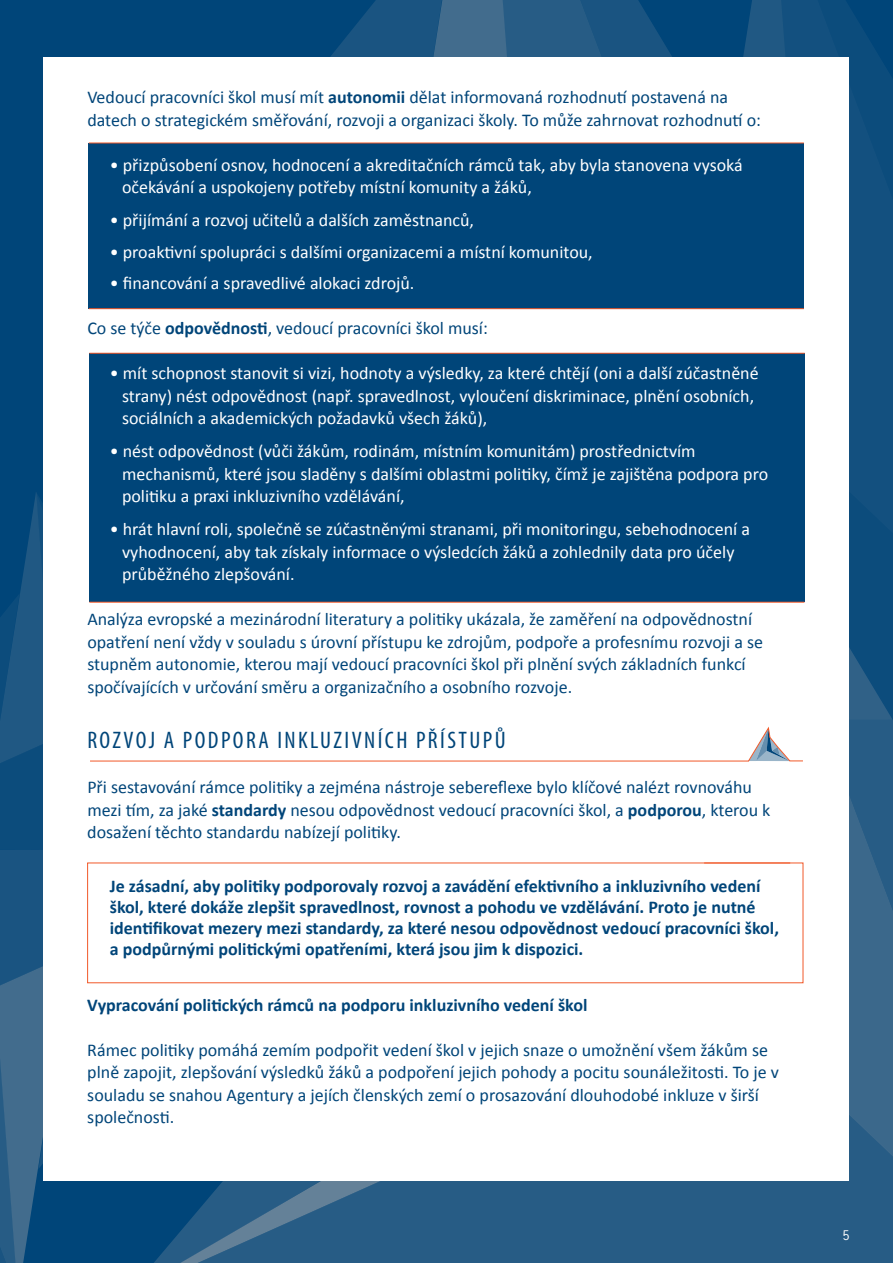
<style>
.page{position:relative;width:893px;height:1263px;background:#fff}
.page>*{position:absolute;margin:0;border:0;box-sizing:border-box;transform-origin:0 0}
.t1{font:condensed 24px "Myriad Pro";letter-spacing:.1em;color:#004579}
.t2{font:18px/22.5px "Calibri";color:#004579}
.t3{font:18px/22.5px "Calibri";color:#fff}
.t4{font:700 18px/21px "Calibri";color:#004579}
.t5{font:700 13.5px "Letter Gothic Std";color:#fff}
.s1{font-weight:700}
</style>
<div class="page">
<div style="left:0;top:0;width:125px;height:491px;background:#004579"></div>
<svg style="left:849px;top:721px;width:44px;height:296px;background:#326288"></svg>
<svg style="left:747px;top:1017px;width:146px;height:246px;background:#2d6087"></svg>
<div style="left:305px;top:1181px;width:442px;height:82px;background:#275c85"></div>
<svg style="left:816px;top:0;width:77px;height:459px;background:#0f4e7d"></svg>
<svg style="left:849px;top:459px;width:44px;height:262px;background:#124f7e"></svg>
<svg style="left:0;top:491px;width:304px;height:772px;background:#215984"></svg>
<svg style="left:692px;top:0;width:124px;height:57px;background:#0e4d7d"></svg>
<svg style="left:512px;top:0;width:180px;height:57px;background:#1a5481"></svg>
<svg style="left:125px;top:0;width:387px;height:57px;background:#0f4e7d"></svg>
<svg style="left:292px;top:0;width:166px;height:57px;background:#15517f"></svg>
<div style="left:44px;top:57px;width:805px;height:1123px;background:#fff"></div>
<div style="left:89px;top:143px;width:715px;height:166px;background:#004579"></div>
<div style="left:89px;top:353px;width:716px;height:249px;background:#004579"></div>
<hr style="left:90px;top:761px;width:659px;height:1px;background:#f15929">
<hr style="left:704px;top:862px;width:86px;height:1px;background:#f15929">
<hr style="left:89px;top:602px;width:715px;height:1px;background:#f15929">
<hr style="left:89px;top:353px;width:716px;height:1px;background:#f15929">
<hr style="left:89px;top:143px;width:715px;height:1px;background:#f15929">
<hr style="left:89px;top:308px;width:715px;height:1px;background:#f15929">
<svg style="left:747px;top:726px;width:56px;height:36px"></svg>
<p class="t2" style="left:87px;top:85px;width:675px">Vedoucí pracovníci škol musí mít <span class="s1">autonomii</span> dělat informovaná rozhodnutí postavená na datech o strategickém směřování, rozvoji a organizaci školy. To může zahrnovat rozhodnutí o:</p>
<p class="t3" style="left:122px;top:153px;width:622px;text-indent:-12px">• přizpůsobení osnov, hodnocení a akreditačních rámců tak, aby byla stanovena vysoká očekávání a uspokojeny potřeby místní komunity a žáků,</p>
<p class="t3" style="left:110px;top:208px;width:366px">• přijímání a rozvoj učitelů a dalších zaměstnanců,</p>
<p class="t3" style="left:110px;top:240px;width:484px">• proaktivní spolupráci s dalšími organizacemi a místní komunitou,</p>
<p class="t3" style="left:110px;top:271px;width:306px">• financování a spravedlivé alokaci zdrojů.</p>
<p class="t2" style="left:87px;top:316px;width:402px">Co se týče <span class="s1">odpovědnosti</span>, vedoucí pracovníci škol musí:</p>
<p class="t3" style="left:122px;top:361px;width:638px;text-indent:-12px">• mít schopnost stanovit si vizi, hodnoty a výsledky, za které chtějí (oni a další zúčastněné strany) nést odpovědnost (např. spravedlnost, vyloučení diskriminace, plnění osobních, sociálních a akademických požadavků všech žáků),</p>
<p class="t3" style="left:122px;top:439px;width:648px;text-indent:-12px">• nést odpovědnost (vůči žákům, rodinám, místním komunitám) prostřednictvím mechanismů, které jsou sladěny s dalšími oblastmi politiky, čímž je zajištěna podpora pro politiku a praxi inkluzivního vzdělávání,</p>
<p class="t3" style="left:122px;top:517px;width:629px;text-indent:-12px">• hrát hlavní roli, společně se zúčastněnými stranami, při monitoringu, sebehodnocení a vyhodnocení, aby tak získaly informace o výsledcích žáků a zohlednily data pro účely průběžného zlepšování.</p>
<p class="t2" style="left:87px;top:607px;width:677px">Analýza evropské a mezinárodní literatury a politiky ukázala, že zaměření na odpovědnostní opatření není vždy v souladu s úrovní přístupu ke zdrojům, podpoře a profesnímu rozvoji a se stupněm autonomie, kterou mají vedoucí pracovníci škol při plnění svých základních funkcí spočívajících v určování směru a organizačního a osobního rozvoje.</p>
<h2 class="t1" style="left:87px;top:726px;width:420px">ROZVOJ A PODPORA INKLUZIVNÍCH P°ÍSTUP˝</h2>
<p class="t2" style="left:87px;top:775px;width:685px">Při sestavování rámce politiky a zejména nástroje sebereflexe bylo klíčové nalézt rovnováhu mezi tím, za jaké <span class="s1">standardy</span> nesou odpovědnost vedoucí pracovníci škol, a <span class="s1">podporou</span>, kterou k dosažení těchto standardu nabízejí politiky.</p>
<p class="t4" style="left:110px;top:875px;width:671px">Je zásadní, aby politiky podporovaly rozvoj a zavádění efektivního a inkluzivního vedení škol, které dokáže zlepšit spravedlnost, rovnost a pohodu ve vzdělávání. Proto je nutné identifikovat mezery mezi standardy, za které nesou odpovědnost vedoucí pracovníci škol, a podpůrnými politickými opatřeními, která jsou jim k dispozici.</p>
<h3 class="t4" style="left:87px;top:993px;width:502px">Vypracování politických rámců na podporu inkluzivního vedení škol</h3>
<p class="t2" style="left:87px;top:1038px;width:693px">Rámec politiky pomáhá zemím podpořit vedení škol v jejich snaze o umožnění všem žákům se plně zapojit, zlepšování výsledků žáků a podpoření jejich pohody a pocitu sounáležitosti. To je v souladu se snahou Agentury a jejích členských zemí o prosazování dlouhodobé inkluze v širší společnosti.</p>
<p class="t5" style="left:842px;top:1227px;width:10px">5</p>
</div>
